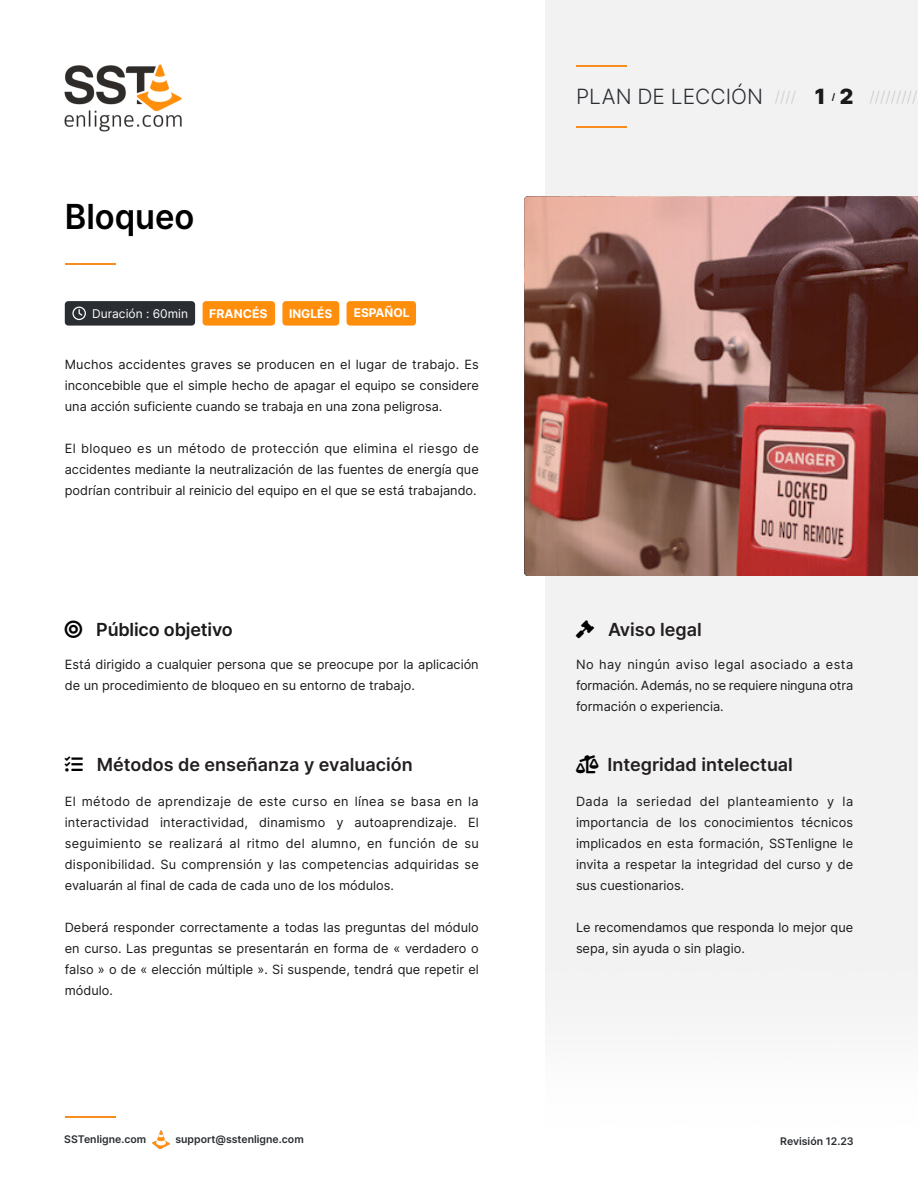
<style>
.page{position:relative;width:918px;height:1188px;background:#fff}
.page>*{position:absolute;margin:0;border:0;box-sizing:border-box;transform-origin:0 0}
.t1{font:600 34.5px "Inter";color:#000;scale:.95 1}
.t2{font:300 21px "Inter";color:#2a2d32}
.t3{font:600 18px "Inter";color:#231f20}
.t4{font:600 18px "Inter";letter-spacing:-.01em;color:#1a1a1a}
.t5{font:300 15px "Inter";color:#ccc}
.t6{font:12.75px/21px "Inter";color:#1a1a1a;text-align:justify}
.t7{font:700 12px "Inter";color:#fff}
.t8{font:12px "Inter";color:#fff}
.t9{font:600 10.5px "Inter";color:#2a2d32}
.t10{font:700 9px "Inter";color:#1a1a1a}
.s1{font-weight:900;font-size:21px;color:#1a1a1a}
.s2{color:#000}
</style>
<div class="page">
<div style="left:545px;top:0;width:373px;height:1016px;background:#f2f2f2"></div>
<img style="left:64px;top:64px;width:118px;height:68px">
<hr style="left:576px;top:65px;width:50px;height:1px;background:#f78d1e">
<hr style="left:576px;top:126px;width:50px;height:1px;background:#f78d1e">
<img style="left:152px;top:1131px;width:18px;height:17px">
<img style="left:524px;top:196px;width:394px;height:380px">
<div style="left:347px;top:301px;width:69px;height:25px;background:#ff8e0c;border-radius:4px"></div>
<div style="left:203px;top:301px;width:72px;height:25px;background:#ff8e0c;border-radius:4px"></div>
<div style="left:282px;top:301px;width:57px;height:25px;background:#ff8e0c;border-radius:4px"></div>
<div style="left:65px;top:301px;width:130px;height:25px;background:#2a2d32;border-radius:4px"></div>
<svg style="left:72px;top:307px;width:14px;height:13px"></svg>
<hr style="left:65px;top:1116px;width:50px;height:1px;background:#f78d1e">
<hr style="left:65px;top:264px;width:50px;height:1px;background:#f78d1e">
<svg style="left:576px;top:620px;width:18px;height:18px"></svg>
<svg style="left:576px;top:756px;width:23px;height:18px"></svg>
<h1 class="t1" style="left:65px;top:195px;width:138px">Bloqueo</h1>
<p class="t8" style="left:92px;top:306px;width:97px">Duración : 60min</p>
<p class="t7" style="left:209px;top:306px;width:60px">FRANCÉS</p>
<p class="t7" style="left:289px;top:306px;width:45px">INGLÉS</p>
<p class="t7" style="left:354px;top:306px;width:57px">ESPAÑOL</p>
<p class="t6" style="left:65px;top:354px;width:416px">Muchos accidentes graves se producen en el lugar de trabajo. Es inconcebible que el simple hecho de apagar el equipo se considere una acción suficiente cuando se trabaja en una zona peligrosa.</p>
<p class="t6" style="left:65px;top:438px;width:415px">El bloqueo es un método de protección que elimina el riesgo de accidentes mediante la neutralización de las fuentes de energía que podrían contribuir al reinicio del equipo en el que se está trabajando.</p>
<h2 class="t2" style="left:576px;top:84px;width:189px">PLAN DE LECCIÓN</h2>
<p class="t5" style="left:775px;top:88px;width:52px">//// <span class="s1">1</span></p>
<p class="t10" style="left:832px;top:91px;width:5px">/</p>
<p class="t5" style="left:840px;top:88px;width:79px"><span class="s1">2</span> /////////</p>
<h3 class="t4" style="left:65px;top:618px;width:170px"><span class="s2">◎</span> Público objetivo</h3>
<h3 class="t3" style="left:608px;top:618px;width:95px">Aviso legal</h3>
<p class="t6" style="left:65px;top:654px;width:415px">Está dirigido a cualquier persona que se preocupe por la aplicación de un procedimiento de bloqueo en su entorno de trabajo.</p>
<p class="t6" style="left:576px;top:654px;width:279px">No hay ningún aviso legal asociado a esta formación. Además, no se requiere ninguna otra formación o experiencia.</p>
<h3 class="t3" style="left:97px;top:754px;width:317px">Métodos de enseñanza y evaluación</h3>
<h3 class="t3" style="left:607px;top:754px;width:187px">Integridad intelectual</h3>
<p class="t6" style="left:65px;top:791px;width:416px">El método de aprendizaje de este curso en línea se basa en la interactividad interactividad, dinamismo y autoaprendizaje. El seguimiento se realizará al ritmo del alumno, en función de su disponibilidad. Su comprensión y las competencias adquiridas se evaluarán al final de cada de cada uno de los módulos.</p>
<p class="t6" style="left:65px;top:917px;width:416px">Deberá responder correctamente a todas las preguntas del módulo en curso. Las preguntas se presentarán en forma de « verdadero o falso » o de « elección múltiple ». Si suspende, tendrá que repetir el módulo.</p>
<p class="t6" style="left:576px;top:791px;width:279px">Dada la seriedad del planteamiento y la importancia de los conocimientos técnicos implicados en esta formación, SSTenligne le invita a respetar la integridad del curso y de sus cuestionarios.</p>
<p class="t6" style="left:576px;top:917px;width:279px">Le recomendamos que responda lo mejor que sepa, sin ayuda o sin plagio.</p>
<p class="t9" style="left:64px;top:1132px;width:83px">SSTenligne.com</p>
<p class="t9" style="left:175px;top:1132px;width:130px">support@sstenligne.com</p>
<p class="t9" style="left:780px;top:1135px;width:75px">Revisión 12.23</p>
</div>
